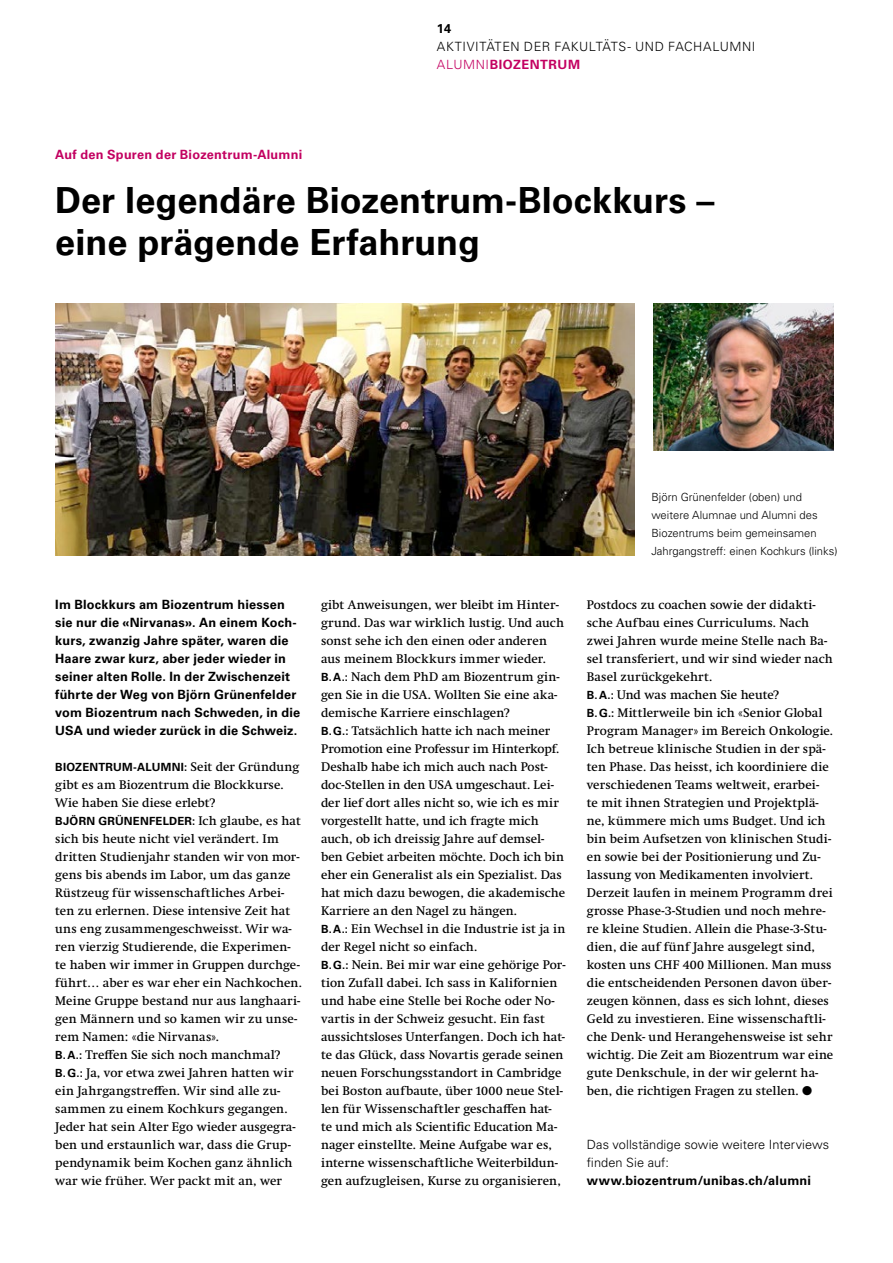
<style>
.page{position:relative;width:893px;height:1263px;background:#fff}
.page>*{position:absolute;margin:0;border:0;box-sizing:border-box;transform-origin:0 0}
.t1{font:700 36px/42px "Univers LT Std";color:#000}
.t2{font:12.75px/18px "Swift Neue LT Pro";letter-spacing:.01em;color:#000}
.t3{font:700 12.75px/18px "Univers LT";letter-spacing:.015em;color:#000}
.t4{font:300 12.75px/18px "Univers LT Std";letter-spacing:.04em;color:#000}
.t5{font:300 12.75px/18px "Univers LT Std";letter-spacing:.01em;color:#000}
.t6{font:700 12.75px "Univers LT Std";letter-spacing:.02em;color:#000}
.t7{font:700 12.75px "Univers LT Std";letter-spacing:.02em;color:#c30061}
.t8{font:300 11.25px/18px "Univers LT Std";color:#000}
.t9{font:700 11.25px "Univers LT Std";letter-spacing:.02em;color:#000}
.s1{color:#c30061}
.s2{font-weight:700;color:#c30061}
.s3{font-family:"Swift Neue LT Pro";font-weight:400;font-size:12.75px}
.s4{font-family:"Univers LT Std";font-weight:700;font-size:11.25px}
</style>
<div class="page">
<img style="left:55px;top:303px;width:579px;height:252px">
<img style="left:653px;top:303px;width:180px;height:148px">
<p class="t6" style="left:437px;top:21px;width:16px">14</p>
<p class="t4" style="left:437px;top:38px;width:320px">AKTIVITÄTEN DER FAKULTÄTS- UND FACHALUMNI<br><span class="s1">ALUMNI</span><span class="s2">BIOZENTRUM</span></p>
<p class="t7" style="left:55px;top:147px;width:249px">Auf den Spuren der Biozentrum-Alumni</p>
<h1 class="t1" style="left:55px;top:180px;width:661px">Der legendäre Biozentrum-Blockkurs – eine prägende Erfahrung</h1>
<p class="t3" style="left:55px;top:596px;width:246px">Im Blockkurs am Biozentrum hiessen sie nur die «Nirvanas». An einem Koch&shy;kurs, zwanzig Jahre später, waren die Haare zwar kurz, aber jeder wieder in seiner alten Rolle. In der Zwischenzeit führte der Weg von Björn Grünenfelder vom Biozentrum nach Schweden, in die USA und wieder zurück in die Schweiz.</p>
<p class="t9" style="left:55px;top:761px;width:245px">BIOZENTRUM-ALUMNI: <span class="s3">Seit der Gründung</span></p>
<p class="t2" style="left:55px;top:776px;width:230px">gibt es am Biozentrum die Blockkurse.<br>Wie haben Sie diese erlebt?</p>
<p class="t9" style="left:55px;top:815px;width:247px">BJÖRN GRÜNENFELDER: <span class="s3">Ich glaube, es hat</span></p>
<p class="t2" style="left:55px;top:830px;width:248px">sich bis heute nicht viel verändert. Im dritten Studienjahr standen wir von mor&shy;gens bis abends im Labor, um das ganze Rüstzeug für wissenschaftliches Arbei&shy;ten zu erlernen. Diese intensive Zeit hat uns eng zusammengeschweisst. Wir wa&shy;ren vierzig Studierende, die Experimen&shy;te haben wir immer in Gruppen durchge&shy;führt… aber es war eher ein Nachkochen.<br>Meine Gruppe bestand nur aus langhaari&shy;gen Männern und so kamen wir zu unse&shy;rem Namen: «die Nirvanas».<br><span class="s4">B.A.:</span> Treffen Sie sich noch manchmal?<br><span class="s4">B.G.:</span> Ja, vor etwa zwei Jahren hatten wir ein Jahrgangstreffen. Wir sind alle zu&shy;sammen zu einem Kochkurs gegangen.<br>Jeder hat sein Alter Ego wieder ausgegra&shy;ben und erstaunlich war, dass die Grup&shy;pendynamik beim Kochen ganz ähnlich war wie früher. Wer packt mit an, wer</p>
<p class="t8" style="left:651px;top:488px;width:188px">Björn Grünenfelder (oben) und weitere Alumnae und Alumni des Biozentrums beim gemeinsamen Jahrgangstreff: einen Kochkurs (links)</p>
<p class="t2" style="left:321px;top:596px;width:246px">gibt Anweisungen, wer bleibt im Hinter&shy;grund. Das war wirklich lustig. Und auch sonst sehe ich den einen oder anderen aus meinem Blockkurs immer wieder.<br><span class="s4">B.A.:</span> Nach dem PhD am Biozentrum gin&shy;gen Sie in die USA. Wollten Sie eine aka&shy;demische Karriere einschlagen?<br><span class="s4">B.G.:</span> Tatsächlich hatte ich nach meiner Promotion eine Professur im Hinterkopf.<br>Deshalb habe ich mich auch nach Post&shy;doc-Stellen in den USA umgeschaut. Lei&shy;der lief dort alles nicht so, wie ich es mir vorgestellt hatte, und ich fragte mich auch, ob ich dreissig Jahre auf demsel&shy;ben Gebiet arbeiten möchte. Doch ich bin eher ein Generalist als ein Spezialist. Das hat mich dazu bewogen, die akademische Karriere an den Nagel zu hängen.<br><span class="s4">B.A.:</span> Ein Wechsel in die Industrie ist ja in der Regel nicht so einfach.<br><span class="s4">B.G.:</span> Nein. Bei mir war eine gehörige Por&shy;tion Zufall dabei. Ich sass in Kalifornien und habe eine Stelle bei Roche oder No&shy;vartis in der Schweiz gesucht. Ein fast aussichtsloses Unterfangen. Doch ich hat&shy;te das Glück, dass Novartis gerade seinen neuen Forschungsstandort in Cambridge bei Boston aufbaute, über 1000 neue Stel&shy;len für Wissenschaftler geschaffen hat&shy;te und mich als Scientific Education Ma&shy;nager einstellte. Meine Aufgabe war es, interne wissenschaftliche Weiterbildun&shy;gen aufzugleisen, Kurse zu organisieren,</p>
<p class="t2" style="left:587px;top:596px;width:248px">Postdocs zu coachen sowie der didakti&shy;sche Aufbau eines Curriculums. Nach zwei Jahren wurde meine Stelle nach Ba&shy;sel transferiert, und wir sind wieder nach Basel zurückgekehrt.<br><span class="s4">B.A.:</span> Und was machen Sie heute?<br><span class="s4">B.G.:</span> Mittlerweile bin ich «Senior Global Program Manager» im Bereich Onkologie.<br>Ich betreue klinische Studien in der spä&shy;ten Phase. Das heisst, ich koordiniere die verschiedenen Teams weltweit, erarbei&shy;te mit ihnen Strategien und Projektplä&shy;ne, kümmere mich ums Budget. Und ich bin beim Aufsetzen von klinischen Studi&shy;en sowie bei der Positionierung und Zu&shy;lassung von Medikamenten involviert.<br>Derzeit laufen in meinem Programm drei grosse Phase-3-Studien und noch mehre&shy;re kleine Studien. Allein die Phase-3-Stu&shy;dien, die auf fünf Jahre ausgelegt sind, kosten uns CHF 400 Millionen. Man muss die entscheidenden Personen davon über&shy;zeugen können, dass es sich lohnt, dieses Geld zu investieren. Eine wissenschaftli&shy;che Denk- und Herangehensweise ist sehr wichtig. Die Zeit am Biozentrum war eine gute Denkschule, in der wir gelernt ha&shy;ben, die richtigen Fragen zu stellen. ●</p>
<p class="t5" style="left:587px;top:1136px;width:244px">Das vollständige sowie weitere Interviews finden Sie auf:</p>
<p class="t6" style="left:587px;top:1173px;width:226px">www.biozentrum/unibas.ch/alumni</p>
</div>
